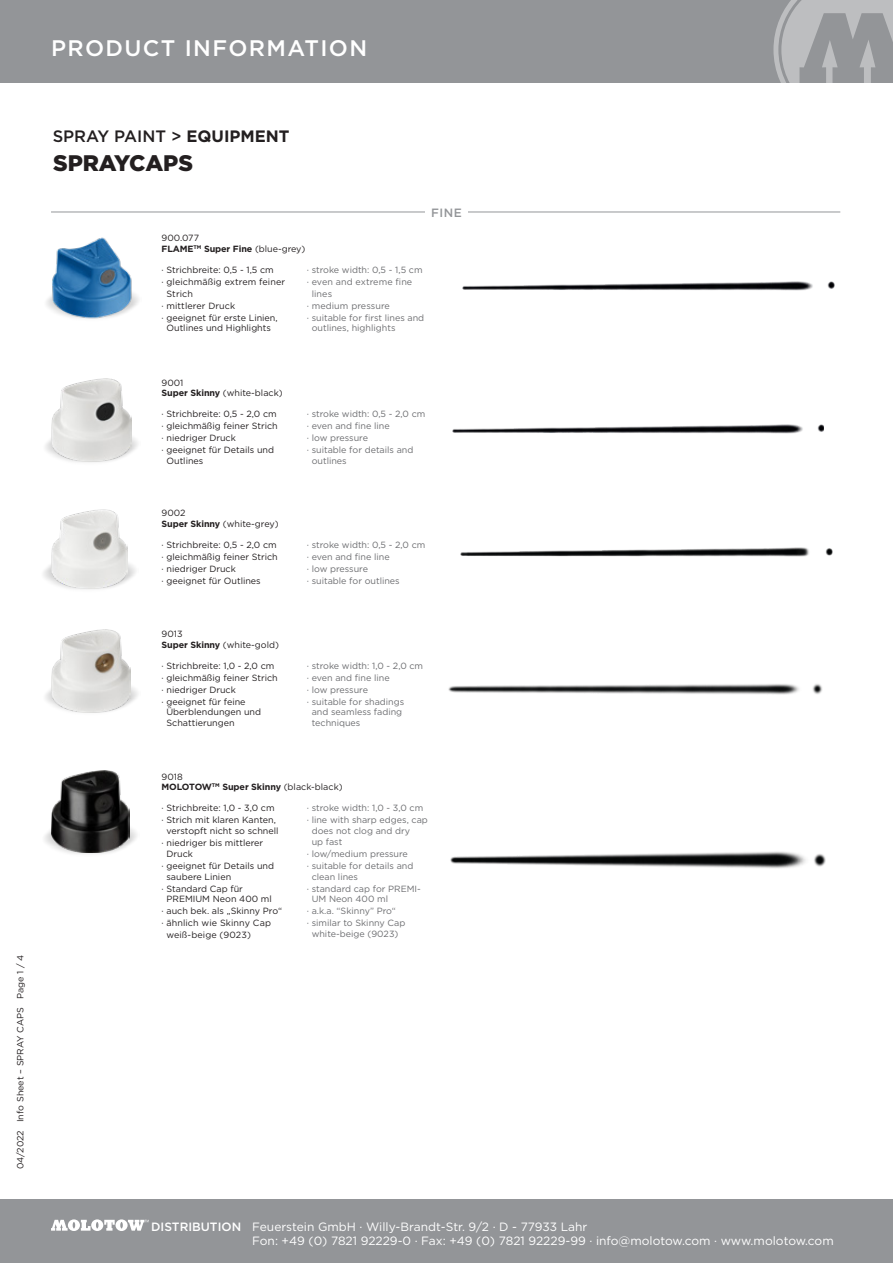
<style>
.page{position:relative;width:893px;height:1263px;background:#fff}
.page>*{position:absolute;margin:0;border:0;box-sizing:border-box;transform-origin:0 0}
.t1{font:500 22.5px "Gotham";letter-spacing:.06em;color:#fff}
.t2{font:900 22.5px "Gotham";letter-spacing:-.005em;color:#231f20}
.t3{font:500 16.5px "Gotham";color:#231f20}
.t4{font:12px/14.4px "Gotham";color:#fff}
.t5{font:500 12px "Gotham";color:#fff}
._04_Headline_Rahmen{font:500 12px "Gotham";color:#939598}
.t6{font:9px/10.8px "Gotham";color:#231f20}
.t7{font:9px/10.8px "Gotham";color:#6c6d70}
.t8{font:700 9px "Gotham";letter-spacing:-.01em;color:#231f20}
.s1{font-weight:700}
.s2{font-weight:400}
</style>
<div class="page">
<hr style="left:51px;top:212px;width:789px;height:1px;background:#939598">
<div style="left:425px;top:199px;width:43px;height:26px;background:#fff"></div>
<div style="left:0;top:0;width:893px;height:83px;background:#939598"></div>
<svg style="left:773px;top:0;width:120px;height:83px"></svg>
<div style="left:0;top:1199px;width:893px;height:64px;background:#939598"></div>
<svg style="left:51px;top:1219px;width:98px;height:12px"></svg>
<img style="left:45px;top:422px;width:93px;height:41px">
<img style="left:52px;top:378px;width:80px;height:84px">
<img style="left:452px;top:424px;width:372px;height:10px">
<img style="left:43px;top:550px;width:93px;height:40px">
<img style="left:52px;top:509px;width:76px;height:80px">
<img style="left:461px;top:547px;width:371px;height:9px">
<img style="left:51px;top:630px;width:80px;height:83px">
<img style="left:448px;top:684px;width:375px;height:11px">
<img style="left:44px;top:828px;width:93px;height:26px">
<img style="left:51px;top:771px;width:79px;height:81px">
<img style="left:450px;top:851px;width:376px;height:18px">
<img style="left:463px;top:282px;width:371px;height:9px">
<img style="left:50px;top:237px;width:87px;height:83px">
<h1 class="t1" style="left:51px;top:34px;width:318px">PRODUCT INFORMATION</h1>
<p class="t6" style="left:15px;top:1169px;width:216px;rotate:-90deg">04/2022 Info Sheet – SPRAY CAPS Page 1 / 4</p>
<h2 class="t3" style="left:53px;top:125px;width:238px">SPRAY PAINT &gt; <span class="s1">EQUIPMENT</span></h2>
<h1 class="t2" style="left:53px;top:147px;width:141px">SPRAYCAPS</h1>
<p class="t6" style="left:162px;top:232px;width:39px">900.077</p>
<p class="t8" style="left:162px;top:243px;width:145px">FLAME<sup>TM</sup> Super Fine <span class="s2">(blue-grey)</span></p>
<p class="t6" style="left:162px;top:264px;width:114px">∙ Strichbreite: 0,5 - 1,5 cm</p>
<p class="t6" style="left:166px;top:275px;width:120px;line-height:12px;text-indent:-5px">∙ gleichmäßig extrem feiner<br>Strich</p>
<p class="t6" style="left:162px;top:300px;width:75px">∙ mittlerer Druck</p>
<p class="t6" style="left:162px;top:312px;width:118px;text-align:center">∙ geeignet für erste Linien,<br>Outlines und Highlights</p>
<p class="t7" style="left:307px;top:264px;width:117px">∙ stroke width: 0,5 - 1,5 cm</p>
<p class="t7" style="left:312px;top:275px;width:102px;line-height:12px;text-indent:-5px">∙ even and extreme fine lines</p>
<p class="t7" style="left:307px;top:300px;width:85px">∙ medium pressure</p>
<p class="t7" style="left:312px;top:312px;width:114px;text-indent:-5px">∙ suitable for first lines and outlines, highlights</p>
<p class="_04_Headline_Rahmen" style="left:431px;top:205px;width:32px">FINE</p>
<p class="t6" style="left:162px;top:377px;width:23px">9001</p>
<p class="t6" style="left:162px;top:388px;width:123px"><span class="s1">Super Skinny</span> (white-black)</p>
<p class="t6" style="left:162px;top:408px;width:117px">∙ Strichbreite: 0,5 - 2,0 cm</p>
<p class="t6" style="left:162px;top:420px;width:118px">∙ gleichmäßig feiner Strich</p>
<p class="t6" style="left:162px;top:432px;width:76px">∙ niedriger Druck</p>
<p class="t6" style="left:166px;top:444px;width:109px;text-indent:-5px">∙ geeignet für Details und<br>Outlines</p>
<p class="t6" style="left:162px;top:507px;width:25px">9002</p>
<p class="t6" style="left:162px;top:518px;width:119px"><span class="s1">Super Skinny</span> (white-grey)</p>
<p class="t6" style="left:162px;top:539px;width:117px">∙ Strichbreite: 0,5 - 2,0 cm</p>
<p class="t6" style="left:162px;top:551px;width:118px">∙ gleichmäßig feiner Strich</p>
<p class="t6" style="left:162px;top:563px;width:76px">∙ niedriger Druck</p>
<p class="t6" style="left:162px;top:575px;width:101px">∙ geeignet für Outlines</p>
<p class="t6" style="left:162px;top:628px;width:22px">9013</p>
<p class="t6" style="left:162px;top:639px;width:119px"><span class="s1">Super Skinny</span> (white-gold)</p>
<p class="t6" style="left:162px;top:660px;width:114px">∙ Strichbreite: 1,0 - 2,0 cm</p>
<p class="t6" style="left:162px;top:672px;width:118px">∙ gleichmäßig feiner Strich</p>
<p class="t6" style="left:162px;top:684px;width:76px">∙ niedriger Druck</p>
<p class="t6" style="left:166px;top:696px;width:96px;text-indent:-5px">∙ geeignet für feine<br>Überblendungen und<br>Schattierungen</p>
<p class="t7" style="left:307px;top:408px;width:120px">∙ stroke width: 0,5 - 2,0 cm</p>
<p class="t7" style="left:307px;top:420px;width:84px">∙ even and fine line</p>
<p class="t7" style="left:307px;top:432px;width:63px">∙ low pressure</p>
<p class="t7" style="left:312px;top:444px;width:103px;text-indent:-5px">∙ suitable for details and outlines</p>
<p class="t7" style="left:307px;top:539px;width:120px">∙ stroke width: 0,5 - 2,0 cm</p>
<p class="t7" style="left:307px;top:551px;width:84px">∙ even and fine line</p>
<p class="t7" style="left:307px;top:563px;width:63px">∙ low pressure</p>
<p class="t7" style="left:307px;top:575px;width:94px">∙ suitable for outlines</p>
<p class="t7" style="left:307px;top:660px;width:118px">∙ stroke width: 1,0 - 2,0 cm</p>
<p class="t7" style="left:307px;top:672px;width:84px">∙ even and fine line</p>
<p class="t7" style="left:307px;top:684px;width:63px">∙ low pressure</p>
<p class="t7" style="left:312px;top:696px;width:94px;text-indent:-5px">∙ suitable for shadings and seamless fading techniques</p>
<p class="t6" style="left:162px;top:771px;width:23px">9018</p>
<p class="t8" style="left:162px;top:781px;width:183px">MOLOTOW<sup>TM</sup> Super Skinny <span class="s2">(black-black)</span></p>
<p class="t6" style="left:162px;top:802px;width:115px">∙ Strichbreite: 1,0 - 3,0 cm</p>
<p class="t6" style="left:162px;top:814px;width:118px;text-align:center">∙ Strich mit klaren Kanten, verstopft nicht so schnell</p>
<p class="t6" style="left:166px;top:837px;width:98px;text-indent:-5px">∙ niedriger bis mittlerer<br>Druck</p>
<p class="t6" style="left:166px;top:860px;width:109px;text-indent:-5px">∙ geeignet für Details und saubere Linien</p>
<p class="t6" style="left:166px;top:883px;width:107px;text-indent:-5px">∙ Standard Cap für<br>PREMIUM Neon 400 ml</p>
<p class="t6" style="left:162px;top:905px;width:122px">∙ auch bek. als „Skinny Pro“</p>
<p class="t6" style="left:166px;top:917px;width:106px;line-height:12px;text-indent:-5px">∙ ähnlich wie Skinny Cap weiß-beige (9023)</p>
<p class="t7" style="left:307px;top:802px;width:118px">∙ stroke width: 1,0 - 3,0 cm</p>
<p class="t7" style="left:312px;top:814px;width:118px;text-indent:-5px">∙ line with sharp edges, cap does not clog and dry<br>up fast</p>
<p class="t7" style="left:307px;top:848px;width:103px">∙ low/medium pressure</p>
<p class="t7" style="left:312px;top:860px;width:103px;text-indent:-5px">∙ suitable for details and clean lines</p>
<p class="t7" style="left:312px;top:883px;width:111px;text-indent:-5px">∙ standard cap for PREMI-<br>UM Neon 400 ml</p>
<p class="t7" style="left:307px;top:905px;width:91px">∙ a.k.a. “Skinny” Pro“</p>
<p class="t7" style="left:307px;top:917px;width:100px;text-align:center">∙ similar to Skinny Cap white-beige (9023)</p>
<h3 class="t5" style="left:151px;top:1218px;width:91px">DISTRIBUTION</h3>
<h3 class="t4" style="left:252px;top:1219px;width:583px">Feuerstein GmbH · Willy-Brandt-Str. 9/2 · D - 77933 Lahr<br>Fon: +49 (0) 7821 92229-0 · Fax: +49 (0) 7821 92229-99 · info@molotow.com · www.molotow.com</h3>
</div>
